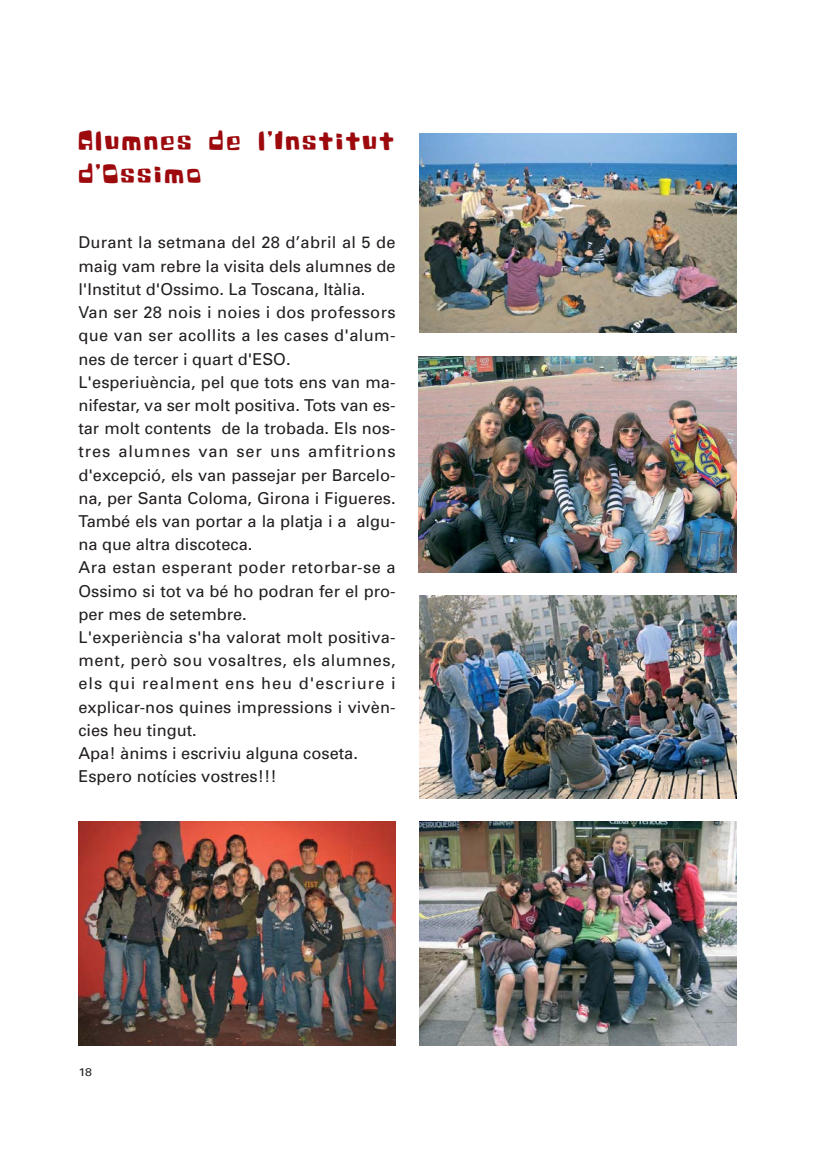
<style>
.page{position:relative;width:825px;height:1173px;background:#fff}
.page>*{position:absolute;margin:0;border:0;box-sizing:border-box;transform-origin:0 0}
.t1{font:27.3px/32.7px "Space Krafty";letter-spacing:.08em;color:#9d0a0e}
.t2{font:16.35px/23.2px "Univers";color:#231f20}
.t3{font:11.1px "Univers";color:#231f20;scale:1.11 1}
</style>
<div class="page">
<img style="left:419px;top:133px;width:317px;height:200px">
<img style="left:419px;top:596px;width:317px;height:203px">
<img style="left:419px;top:822px;width:317px;height:223px">
<img style="left:78px;top:822px;width:317px;height:223px">
<img style="left:419px;top:356px;width:317px;height:217px">
<h1 class="t1" style="left:78px;top:128px;width:317px">Alumnes de l'Institut d'Ossimo</h1>
<p class="t2" style="left:78px;top:232px;width:319px">Durant la setmana del 28 d’abril al 5 de maig vam rebre la visita dels alumnes de l'Institut d'Ossimo. La Toscana, Itàlia.<br>Van ser 28 nois i noies i dos professors que van ser acollits a les cases d'alum&shy;nes de tercer i quart d'ESO.<br>L'esperiuència, pel que tots ens van ma&shy;nifestar, va ser molt positiva. Tots van es&shy;tar molt contents de la trobada. Els nos&shy;tres alumnes van ser uns amfitrions d'excepció, els van passejar per Barcelo&shy;na, per Santa Coloma, Girona i Figueres.<br>També els van portar a la platja i a algu&shy;na que altra discoteca.<br>Ara estan esperant poder retorbar-se a Ossimo si tot va bé ho podran fer el pro&shy;per mes de setembre.<br>L'experiència s'ha valorat molt positiva&shy;ment, però sou vosaltres, els alumnes, els qui realment ens heu d'escriure i explicar-nos quines impressions i vivèn&shy;cies heu tingut.<br>Apa! ànims i escriviu alguna coseta.<br>Espero notícies vostres!!!</p>
<p class="t3" style="left:78px;top:1067px;width:14px">18</p>
</div>
